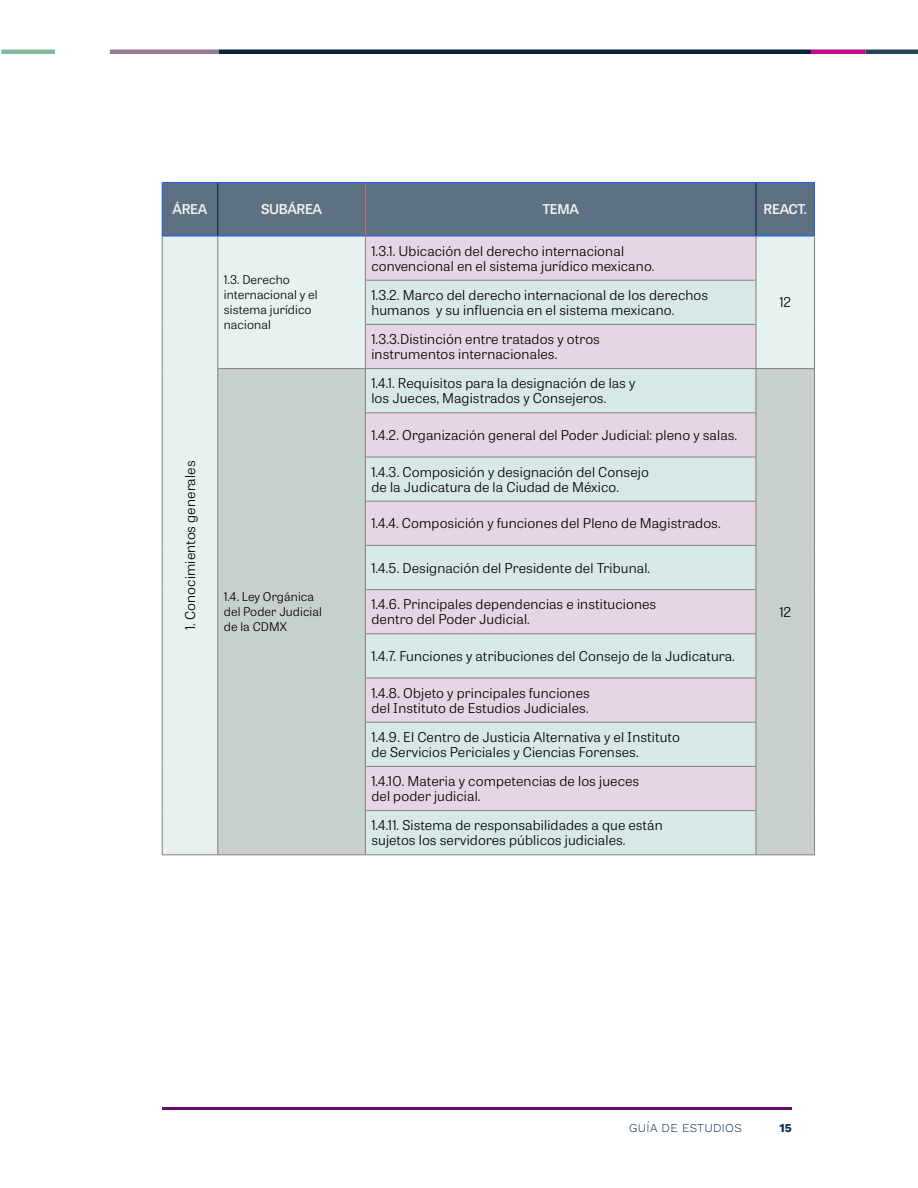
<style>
.page{position:relative;width:918px;height:1188px;background:#fff}
.page>*{position:absolute;margin:0;border:0;box-sizing:border-box;transform-origin:0 0}
.tablas{font:300 13.5px/15px "Tablet Gothic Wide";letter-spacing:.01em;color:#000}
.tablas-2{font:600 13.5px "Tablet Gothic Wide";letter-spacing:-.025em;color:#f4f3f1}
.tablas-3{font:300 12px/15px "Tablet Gothic Wide";letter-spacing:.01em;color:#000}
.t1{font:300 12px "Work Sans";letter-spacing:.025em;color:#06243e}
.t2{font:700 12px "Work Sans";color:#06243e}
</style>
<div class="page">
<hr style="left:162px;top:1107px;width:630px;height:3px;background:#660d6a">
<hr style="left:110px;top:50px;width:109px;height:4px;background:#967a94">
<hr style="left:219px;top:50px;width:592px;height:4px;background:#06243e">
<hr style="left:1px;top:50px;width:54px;height:4px;background:#80ba9e">
<hr style="left:811px;top:50px;width:55px;height:4px;background:#c00d85">
<hr style="left:866px;top:50px;width:52px;height:4px;background:#284658">
<div style="left:163px;top:183px;width:651px;height:53px;background:#5d7182"></div>
<div style="left:163px;top:237px;width:651px;height:618px;background:#e7f1f0"></div>
<div style="left:366px;top:237px;width:390px;height:43px;background:#e8d5e4"></div>
<svg style="left:366px;top:281px;width:390px;height:87px;background:#dfdee4"></svg>
<svg style="left:219px;top:369px;width:595px;height:486px;background:#d6d9dc"></svg>
<hr style="left:218px;top:183px;width:1px;height:53px;background:#06243e">
<hr style="left:756px;top:183px;width:1px;height:53px;background:#06243e">
<hr style="left:365px;top:183px;width:1px;height:53px;background:#e46264">
<hr style="left:162px;top:182px;width:56px;height:1px;background:#105df7">
<hr style="left:162px;top:183px;width:1px;height:53px;background:#105df7">
<hr style="left:218px;top:182px;width:147px;height:1px;background:#105df7">
<hr style="left:365px;top:182px;width:391px;height:1px;background:#105df7">
<hr style="left:756px;top:182px;width:59px;height:1px;background:#105df7">
<hr style="left:814px;top:183px;width:1px;height:53px;background:#105df7">
<hr style="left:162px;top:236px;width:56px;height:1px;background:#105df7">
<hr style="left:218px;top:236px;width:147px;height:1px;background:#105df7">
<hr style="left:365px;top:236px;width:391px;height:1px;background:#105df7">
<hr style="left:756px;top:236px;width:59px;height:1px;background:#105df7">
<hr style="left:162px;top:236px;width:1px;height:44px;background:#808080">
<hr style="left:162px;top:280px;width:1px;height:44px;background:#808080">
<hr style="left:162px;top:324px;width:1px;height:45px;background:#808080">
<hr style="left:162px;top:369px;width:1px;height:44px;background:#808080">
<hr style="left:162px;top:413px;width:1px;height:44px;background:#808080">
<hr style="left:162px;top:457px;width:1px;height:44px;background:#808080">
<hr style="left:162px;top:501px;width:1px;height:44px;background:#808080">
<hr style="left:162px;top:545px;width:1px;height:45px;background:#808080">
<hr style="left:162px;top:590px;width:1px;height:44px;background:#808080">
<hr style="left:162px;top:634px;width:1px;height:44px;background:#808080">
<hr style="left:162px;top:678px;width:1px;height:44px;background:#808080">
<hr style="left:162px;top:722px;width:1px;height:44px;background:#808080">
<hr style="left:162px;top:766px;width:1px;height:45px;background:#808080">
<hr style="left:162px;top:811px;width:1px;height:44px;background:#808080">
<hr style="left:218px;top:236px;width:1px;height:44px;background:#808080">
<hr style="left:218px;top:280px;width:1px;height:44px;background:#808080">
<hr style="left:218px;top:324px;width:1px;height:45px;background:#808080">
<hr style="left:814px;top:236px;width:1px;height:44px;background:#808080">
<hr style="left:814px;top:280px;width:1px;height:44px;background:#808080">
<hr style="left:814px;top:324px;width:1px;height:44px;background:#808080">
<hr style="left:162px;top:855px;width:56px;height:1px;background:#808080">
<hr style="left:218px;top:369px;width:1px;height:44px;background:#808080">
<hr style="left:218px;top:413px;width:1px;height:44px;background:#808080">
<hr style="left:218px;top:457px;width:1px;height:44px;background:#808080">
<hr style="left:218px;top:501px;width:1px;height:44px;background:#808080">
<hr style="left:218px;top:545px;width:1px;height:45px;background:#808080">
<hr style="left:218px;top:590px;width:1px;height:44px;background:#808080">
<hr style="left:218px;top:634px;width:1px;height:44px;background:#808080">
<hr style="left:218px;top:678px;width:1px;height:44px;background:#808080">
<hr style="left:218px;top:722px;width:1px;height:44px;background:#808080">
<hr style="left:218px;top:766px;width:1px;height:45px;background:#808080">
<hr style="left:218px;top:811px;width:1px;height:44px;background:#808080">
<hr style="left:218px;top:368px;width:147px;height:1px;background:#808080">
<hr style="left:218px;top:855px;width:147px;height:1px;background:#808080">
<hr style="left:756px;top:368px;width:59px;height:1px;background:#808080">
<hr style="left:814px;top:369px;width:1px;height:44px;background:#808080">
<hr style="left:814px;top:413px;width:1px;height:44px;background:#808080">
<hr style="left:814px;top:457px;width:1px;height:44px;background:#808080">
<hr style="left:814px;top:501px;width:1px;height:44px;background:#808080">
<hr style="left:814px;top:545px;width:1px;height:45px;background:#808080">
<hr style="left:814px;top:590px;width:1px;height:44px;background:#808080">
<hr style="left:814px;top:634px;width:1px;height:44px;background:#808080">
<hr style="left:814px;top:678px;width:1px;height:44px;background:#808080">
<hr style="left:814px;top:722px;width:1px;height:44px;background:#808080">
<hr style="left:814px;top:766px;width:1px;height:45px;background:#808080">
<hr style="left:814px;top:811px;width:1px;height:44px;background:#808080">
<hr style="left:756px;top:855px;width:59px;height:1px;background:#808080">
<hr style="left:365px;top:236px;width:1px;height:44px;background:#808080">
<hr style="left:756px;top:236px;width:1px;height:44px;background:#808080">
<hr style="left:365px;top:324px;width:1px;height:44px;background:#808080">
<hr style="left:756px;top:324px;width:1px;height:44px;background:#808080">
<hr style="left:365px;top:413px;width:1px;height:44px;background:#808080">
<hr style="left:756px;top:413px;width:1px;height:44px;background:#808080">
<hr style="left:365px;top:501px;width:1px;height:44px;background:#808080">
<hr style="left:756px;top:501px;width:1px;height:44px;background:#808080">
<hr style="left:365px;top:590px;width:1px;height:44px;background:#808080">
<hr style="left:756px;top:590px;width:1px;height:44px;background:#808080">
<hr style="left:365px;top:678px;width:1px;height:44px;background:#808080">
<hr style="left:756px;top:678px;width:1px;height:44px;background:#808080">
<hr style="left:365px;top:766px;width:1px;height:45px;background:#808080">
<hr style="left:756px;top:766px;width:1px;height:45px;background:#808080">
<hr style="left:365px;top:280px;width:1px;height:44px;background:#808080">
<hr style="left:366px;top:280px;width:390px;height:1px;background:#808080">
<hr style="left:756px;top:280px;width:1px;height:44px;background:#808080">
<hr style="left:366px;top:324px;width:390px;height:1px;background:#808080">
<hr style="left:365px;top:369px;width:1px;height:44px;background:#808080">
<hr style="left:365px;top:368px;width:391px;height:1px;background:#808080">
<hr style="left:756px;top:369px;width:1px;height:44px;background:#808080">
<hr style="left:366px;top:413px;width:390px;height:1px;background:#808080">
<hr style="left:365px;top:457px;width:1px;height:44px;background:#808080">
<hr style="left:366px;top:457px;width:390px;height:1px;background:#808080">
<hr style="left:756px;top:457px;width:1px;height:44px;background:#808080">
<hr style="left:366px;top:501px;width:390px;height:1px;background:#808080">
<hr style="left:365px;top:545px;width:1px;height:45px;background:#808080">
<hr style="left:366px;top:545px;width:390px;height:1px;background:#808080">
<hr style="left:756px;top:545px;width:1px;height:45px;background:#808080">
<hr style="left:366px;top:589px;width:390px;height:1px;background:#808080">
<hr style="left:365px;top:634px;width:1px;height:44px;background:#808080">
<hr style="left:366px;top:634px;width:390px;height:1px;background:#808080">
<hr style="left:756px;top:634px;width:1px;height:44px;background:#808080">
<hr style="left:366px;top:678px;width:390px;height:1px;background:#808080">
<hr style="left:365px;top:722px;width:1px;height:44px;background:#808080">
<hr style="left:366px;top:722px;width:390px;height:1px;background:#808080">
<hr style="left:756px;top:722px;width:1px;height:44px;background:#808080">
<hr style="left:366px;top:766px;width:390px;height:1px;background:#808080">
<hr style="left:365px;top:811px;width:1px;height:44px;background:#808080">
<hr style="left:366px;top:810px;width:390px;height:1px;background:#808080">
<hr style="left:756px;top:811px;width:1px;height:44px;background:#808080">
<hr style="left:365px;top:855px;width:391px;height:1px;background:#808080">
<p class="tablas-2" style="left:173px;top:200px;width:36px">ÁREA</p>
<p class="tablas-2" style="left:261px;top:200px;width:63px">SUBÁREA</p>
<p class="tablas-2" style="left:542px;top:200px;width:38px">TEMA</p>
<p class="tablas-2" style="left:764px;top:200px;width:45px">REACT.</p>
<p class="tablas-3" style="left:224px;top:272px;width:95px">1.3. Derecho internacional y el sistema jurídico nacional</p>
<p class="tablas" style="left:182px;top:630px;width:171px;rotate:-90deg">1. Conocimientos generales</p>
<p class="tablas-3" style="left:224px;top:589px;width:100px">1.4. Ley Orgánica del Poder Judicial de la CDMX</p>
<p class="tablas" style="left:371px;top:243px;width:285px">1.3.1. Ubicación del derecho internacional convencional en el sistema jurídico mexicano.</p>
<p class="tablas" style="left:371px;top:287px;width:338px">1.3.2. Marco del derecho internacional de los derechos humanos y su influencia en el sistema mexicano.</p>
<p class="tablas" style="left:371px;top:331px;width:230px">1.3.3.Distinción entre tratados y otros instrumentos internacionales.</p>
<p class="tablas" style="left:371px;top:375px;width:266px">1.4.1. Requisitos para la designación de las y los Jueces, Magistrados y Consejeros.</p>
<p class="tablas" style="left:371px;top:427px;width:367px">1.4.2. Organización general del Poder Judicial: pleno y salas.</p>
<p class="tablas" style="left:371px;top:464px;width:279px">1.4.3. Composición y designación del Consejo de la Judicatura de la Ciudad de México.</p>
<p class="tablas" style="left:371px;top:515px;width:351px">1.4.4. Composición y funciones del Pleno de Magistrados.</p>
<p class="tablas" style="left:371px;top:560px;width:280px">1.4.5. Designación del Presidente del Tribunal.</p>
<p class="tablas" style="left:371px;top:596px;width:286px">1.4.6. Principales dependencias e instituciones dentro del Poder Judicial.</p>
<p class="tablas" style="left:371px;top:648px;width:365px">1.4.7. Funciones y atribuciones del Consejo de la Judicatura.</p>
<p class="tablas" style="left:371px;top:685px;width:220px">1.4.8. Objeto y principales funciones del Instituto de Estudios Judiciales.</p>
<p class="tablas" style="left:371px;top:729px;width:310px">1.4.9. El Centro de Justicia Alternativa y el Instituto de Servicios Periciales y Ciencias Forenses.</p>
<p class="tablas" style="left:371px;top:773px;width:269px">1.4.10. Materia y competencias de los jueces del poder judicial.</p>
<p class="tablas" style="left:371px;top:817px;width:293px">1.4.11. Sistema de responsabilidades a que están sujetos los servidores públicos judiciales.</p>
<p class="tablas" style="left:780px;top:294px;width:13px">12</p>
<p class="tablas" style="left:780px;top:604px;width:13px">12</p>
<p class="t1" style="left:629px;top:1121px;width:114px">GUÍA DE ESTUDIOS</p>
<p class="t2" style="left:779px;top:1121px;width:14px">15</p>
</div>
